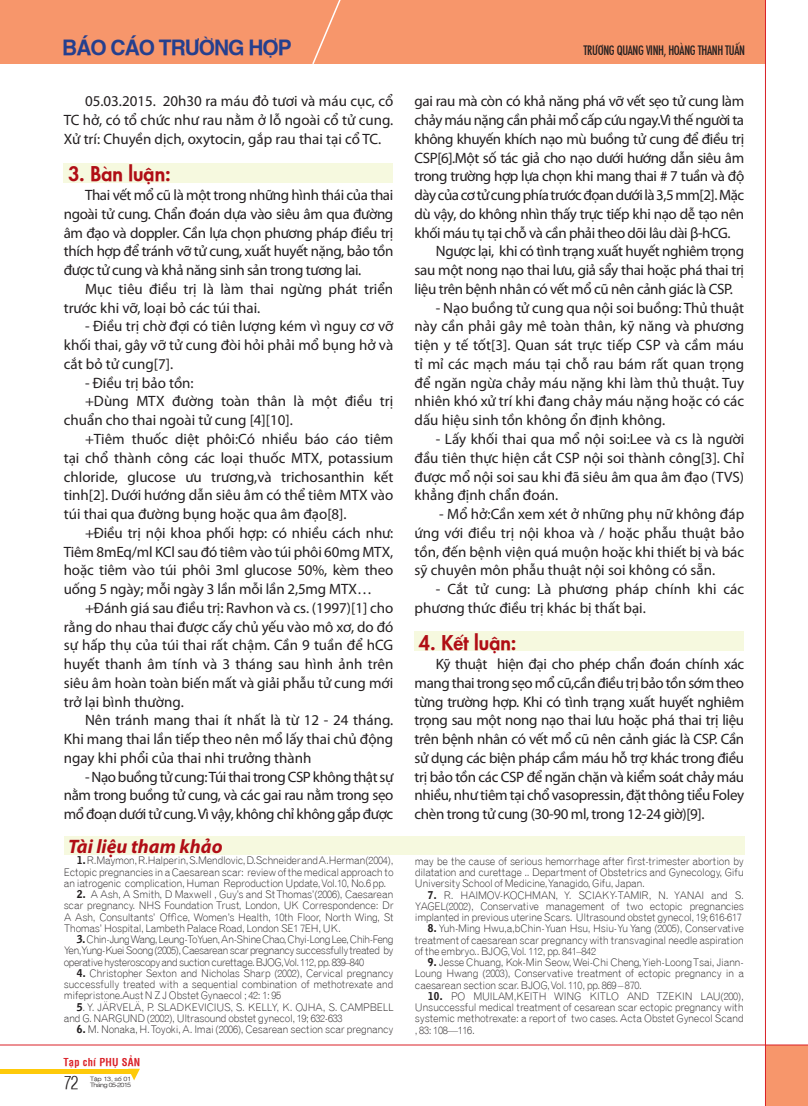
<style>
.page{position:relative;width:808px;height:1106px;background:#fff}
.page>*{position:absolute;margin:0;border:0;box-sizing:border-box;transform-origin:0 0}
.t1{font:700 21px "SFU Helvetica";letter-spacing:-.05em;color:#253f8e}
.t2{font:800 19.5px "SFU Futura";color:#b00d15}
.t3{font:italic 700 19.5px "Myriad Pro";color:#b00d15}
.t4{font:300 condensed 17.55px "SFU Helvetica";color:#231f20}
.t5{font:15px/18.8px "Myriad Pro";color:#231f20;text-align:justify}
.t6{font:15px "Myriad Pro";letter-spacing:-.03em;color:#231f20}
.t7{font:15px "Myriad Pro";letter-spacing:-.025em;color:#231f20}
.t8{font:14.25px "SFU Function Condensed";letter-spacing:-.025em;color:#231f20}
.t9{font:300 10.5px/11.2px "NH Grotesque";letter-spacing:-.025em;color:#231f20;text-align:justify}
.t10{font:700 condensed 10.5px "SFU Helvetica";letter-spacing:.025em;color:#da2128}
.t11{font:300 6px/6px "SFU Helvetica";letter-spacing:-.085em;color:#231f20;scale:1.19 1}
.s1{font-weight:700}
</style>
<div class="page">
<div style="left:415px;top:631px;width:329px;height:20px;background:#f6f9df"></div>
<div style="left:64px;top:163px;width:329px;height:20px;background:#f6f9df"></div>
<div style="left:0;top:0;width:765px;height:63px;background:#f7966b"></div>
<div style="left:766px;top:1045px;width:42px;height:61px;background:#f7966b"></div>
<hr style="left:765px;top:0;width:1px;height:1106px;background:#da2128">
<hr style="left:0;top:1044px;width:808px;height:1px;background:#da2128">
<svg style="left:311px;top:0;width:35px;height:64px"></svg>
<svg style="left:128px;top:1068px;width:12px;height:12px"></svg>
<div style="left:0;top:1068px;width:134px;height:5px;background:#feca0a"></div>
<div style="left:64px;top:836px;width:680px;height:19px;background:#f6f9df"></div>
<h1 class="t1" style="left:62px;top:31px;width:231px">BÁO CÁO TRƯỜNG HỢP</h1>
<p class="t8" style="left:583px;top:39px;width:163px">TRƯƠNG QUANG VINH, HOÀNG THANH TUẤN</p>
<p class="t5" style="left:64px;top:92px;width:331px;text-indent:21px">05.03.2015. 20h30 ra máu đỏ tươi và máu cục, cổ TC hở, có tổ chức như rau nằm ở lỗ ngoài cổ tử cung.<br>Xử trí: Chuyền dịch, oxytocin, gắp rau thai tại cổ TC.</p>
<h2 class="t2" style="left:68px;top:158px;width:104px">3. Bàn luận:</h2>
<p class="t5" style="left:64px;top:185px;width:331px;text-indent:21px">Thai vết mổ cũ là một trong những hình thái của thai ngoài tử cung. Chẩn đoán dựa vào siêu âm qua đường âm đạo và doppler. Cần lựa chọn phương pháp điều trị thích hợp để tránh vỡ tử cung, xuất huyết nặng, bảo tồn được tử cung và khả năng sinh sản trong tương lai.</p>
<p class="t5" style="left:64px;top:279px;width:331px;text-indent:21px">Mục tiêu điều trị là làm thai ngừng phát triển trước khi vỡ, loại bỏ các túi thai.</p>
<p class="t5" style="left:64px;top:317px;width:331px;text-indent:21px">- Điều trị chờ đợi có tiên lượng kém vì nguy cơ vỡ khối thai, gây vỡ tử cung đòi hỏi phải mổ bụng hở và cắt bỏ tử cung[7].</p>
<p class="t5" style="left:85px;top:373px;width:110px">- Điều trị bảo tồn:</p>
<p class="t5" style="left:85px;top:392px;width:310px">+Dùng MTX đường toàn thân là một điều trị</p>
<p class="t5" style="left:64px;top:410px;width:231px">chuẩn cho thai ngoài tử cung [4][10].</p>
<p class="t5" style="left:85px;top:429px;width:310px">+Tiêm thuốc diệt phôi:Có nhiều báo cáo tiêm</p>
<p class="t5" style="left:64px;top:448px;width:331px">tại chổ thành công các loại thuốc MTX, potassium</p>
<p class="t5" style="left:64px;top:467px;width:331px">chloride, glucose ưu trương,và trichosanthin kết</p>
<p class="t5" style="left:64px;top:485px;width:331px">tinh[2]. Dưới hướng dẫn siêu âm có thể tiêm MTX vào</p>
<p class="t5" style="left:64px;top:504px;width:284px">túi thai qua đường bụng hoặc qua âm đạo[8].</p>
<p class="t5" style="left:85px;top:523px;width:310px">+Điều trị nội khoa phối hợp: có nhiều cách như:</p>
<p class="t5" style="left:64px;top:542px;width:331px">Tiêm 8mEq/ml KCl sau đó tiêm vào túi phôi 60mg MTX,</p>
<p class="t5" style="left:64px;top:560px;width:331px">hoặc tiêm vào túi phôi 3ml glucose 50%, kèm theo</p>
<p class="t5" style="left:64px;top:579px;width:310px">uống 5 ngày; mỗi ngày 3 lần mỗi lần 2,5mg MTX…</p>
<p class="t5" style="left:85px;top:598px;width:310px">+Đánh giá sau điều trị: Ravhon và cs. (1997)[1] cho</p>
<p class="t5" style="left:64px;top:617px;width:331px">rằng do nhau thai được cấy chủ yếu vào mô xơ, do đó</p>
<p class="t5" style="left:64px;top:635px;width:331px">sự hấp thụ của túi thai rất chậm. Cần 9 tuần để hCG</p>
<p class="t5" style="left:64px;top:654px;width:331px">huyết thanh âm tính và 3 tháng sau hình ảnh trên</p>
<p class="t5" style="left:64px;top:673px;width:331px">siêu âm hoàn toàn biến mất và giải phẫu tử cung mới</p>
<p class="t5" style="left:64px;top:692px;width:121px">trở lại bình thường.</p>
<p class="t5" style="left:85px;top:710px;width:310px">Nên tránh mang thai ít nhất là từ 12 - 24 tháng.</p>
<p class="t5" style="left:64px;top:729px;width:331px">Khi mang thai lần tiếp theo nên mổ lấy thai chủ động</p>
<p class="t5" style="left:64px;top:748px;width:249px">ngay khi phổi của thai nhi trưởng thành</p>
<p class="t5" style="left:64px;top:767px;width:331px;text-indent:21px">- Nạo buồng tử cung: Túi thai trong CSP không thật sự nằm trong buồng tử cung, và các gai rau nằm trong sẹo mổ đoạn dưới tử cung. Vì vậy, không chỉ không gắp được</p>
<h2 class="t3" style="left:68px;top:833px;width:156px">Tài liệu tham khảo</h2>
<p class="t9" style="left:64px;top:853px;width:331px;text-indent:13px"><span class="s1">1.</span> R.Maymon, R.Halperin, S.Mendlovic, D.Schneider and A.Herman(2004), Ectopic pregnancies in a Caesarean scar: review of the medical approach to an iatrogenic complication, Human Reproduction Update, Vol.10, No.6 pp.</p>
<p class="t9" style="left:64px;top:887px;width:331px;text-indent:13px"><span class="s1">2.</span> A Ash, A Smith, D Maxwell , Guy’s and St Thomas’(2006), Caesarean scar pregnancy. NHS Foundation Trust, London, UK Correspondence: Dr A Ash, Consultants’ Office, Women’s Health, 10th Floor, North Wing, St Thomas’ Hospital, Lambeth Palace Road, London SE1 7EH, UK.</p>
<p class="t9" style="left:64px;top:932px;width:331px;text-indent:13px"><span class="s1">3.</span> Chin-Jung Wang, Leung-To Yuen, An-Shine Chao, Chyi-Long Lee, Chih-Feng Yen, Yung-Kuei Soong (2005), Caesarean scar pregnancy successfully treated by operative hysteroscopy and suction curettage. BJOG, Vol. 112, pp. 839–840</p>
<p class="t9" style="left:64px;top:965px;width:331px;text-indent:13px"><span class="s1">4.</span> Christopher Sexton and Nicholas Sharp (2002), Cervical pregnancy successfully treated with a sequential combination of methotrexate and mifepristone.Aust N Z J Obstet Gynaecol ; 42: 1: 95</p>
<p class="t9" style="left:64px;top:999px;width:331px;text-indent:13px"><span class="s1">5</span>. Y. JÄRVELÄ, P. SLADKEVICIUS, S. KELLY, K. OJHA, S. CAMPBELL and G. NARGUND (2002), Ultrasound obstet gynecol, 19; 632-633</p>
<p class="t9" style="left:77px;top:1022px;width:319px"><span class="s1">6.</span> M. Nonaka, H. Toyoki, A. Imai (2006), Cesarean section scar pregnancy</p>
<p class="t10" style="left:63px;top:1054px;width:78px">Tạp chí PHỤ SẢN</p>
<p class="t4" style="left:64px;top:1069px;width:16px">72</p>
<p class="t11" style="left:90px;top:1075px;width:36px">Tập 13, số 01<br>Tháng 05-2015</p>
<p class="t6" style="left:415px;top:92px;width:331px">gai rau mà còn có khả năng phá vỡ vết sẹo tử cung làm</p>
<p class="t6" style="left:415px;top:111px;width:331px">chảy máu nặng cần phải mổ cấp cứu ngay.Vì thế người ta</p>
<p class="t6" style="left:415px;top:130px;width:331px">không khuyến khích nạo mù buồng tử cung để điều trị</p>
<p class="t6" style="left:415px;top:148px;width:331px">CSP[6].Một số tác giả cho nạo dưới hướng dẫn siêu âm</p>
<p class="t6" style="left:415px;top:167px;width:331px">trong trường hợp lựa chọn khi mang thai # 7 tuần và độ</p>
<p class="t6" style="left:415px;top:186px;width:331px">dày của cơ tử cung phía trước đọan dưới là 3,5 mm[2]. Mặc</p>
<p class="t6" style="left:415px;top:205px;width:331px">dù vậy, do không nhìn thấy trực tiếp khi nạo dễ tạo nên</p>
<p class="t6" style="left:415px;top:223px;width:317px">khối máu tụ tại chỗ và cần phải theo dõi lâu dài β-hCG.</p>
<p class="t7" style="left:436px;top:242px;width:310px">Ngược lại, khi có tình trạng xuất huyết nghiêm trọng</p>
<p class="t7" style="left:415px;top:261px;width:331px">sau một nong nạo thai lưu, giả sẩy thai hoặc phá thai trị</p>
<p class="t7" style="left:415px;top:280px;width:320px">liệu trên bệnh nhân có vết mổ cũ nên cảnh giác là CSP.</p>
<p class="t5" style="left:415px;top:298px;width:331px;text-indent:21px">- Nạo buồng tử cung qua nội soi buồng: Thủ thuật này cần phải gây mê toàn thân, kỹ năng và phương tiện y tế tốt[3]. Quan sát trực tiếp CSP và cầm máu tỉ mỉ các mạch máu tại chỗ rau bám rất quan trọng để ngăn ngừa chảy máu nặng khi làm thủ thuật. Tuy nhiên khó xử trí khi đang chảy máu nặng hoặc có các dấu hiệu sinh tồn không ổn định không.</p>
<p class="t5" style="left:415px;top:429px;width:331px;text-indent:21px">- Lấy khối thai qua mổ nội soi:Lee và cs là người đầu tiên thực hiện cắt CSP nội soi thành công[3]. Chỉ được mổ nội soi sau khi đã siêu âm qua âm đạo (TVS) khẳng định chẩn đoán.</p>
<p class="t5" style="left:415px;top:504px;width:331px;text-indent:25px">- Mổ hở:Cần xem xét ở những phụ nữ không đáp ứng với điều trị nội khoa và / hoặc phẫu thuật bảo tồn, đến bệnh viện quá muộn hoặc khi thiết bị và bác sỹ chuyên môn phẫu thuật nội soi không có sẵn.</p>
<p class="t5" style="left:415px;top:579px;width:331px;text-indent:21px">- Cắt tử cung: Là phương pháp chính khi các phương thức điều trị khác bị thất bại.</p>
<h2 class="t2" style="left:419px;top:627px;width:99px">4. Kết luận:</h2>
<p class="t5" style="left:415px;top:654px;width:331px;text-indent:21px">Kỹ thuật hiện đại cho phép chẩn đoán chính xác mang thai trong sẹo mổ cũ,cần điều trị bảo tồn sớm theo từng trường hợp. Khi có tình trạng xuất huyết nghiêm trọng sau một nong nạo thai lưu hoặc phá thai trị liệu trên bệnh nhân có vết mổ cũ nên cảnh giác là CSP. Cần sử dụng các biện pháp cầm máu hỗ trợ khác trong điều trị bảo tồn các CSP để ngăn chặn và kiểm soát chảy máu nhiều, như tiêm tại chổ vasopressin, đặt thông tiểu Foley chèn trong tử cung (30-90 ml, trong 12-24 giờ)[9].</p>
<p class="t9" style="left:415px;top:853px;width:331px">may be the cause of serious hemorrhage after first-trimester abortion by dilatation and curettage .. Department of Obstetrics and Gynecology, Gifu University School of Medicine, Yanagido, Gifu, Japan.</p>
<p class="t9" style="left:415px;top:887px;width:330px;text-indent:13px"><span class="s1">7.</span> R. HAIMOV-KOCHMAN, Y. SCIAKY-TAMIR, N. YANAI and S.<br>YAGEL(2002), Conservative management of two ectopic pregnancies implanted in previous uterine Scars. Ultrasound obstet gynecol, 19; 616-617</p>
<p class="t9" style="left:415px;top:921px;width:330px;text-indent:13px"><span class="s1">8.</span> Yuh-Ming Hwu,a,bChin-Yuan Hsu, Hsiu-Yu Yang (2005), Conservative treatment of caesarean scar pregnancy with transvaginal needle aspiration of the embryo.. BJOG, Vol. 112, pp. 841–842</p>
<p class="t9" style="left:415px;top:955px;width:331px;text-indent:13px"><span class="s1">9.</span> Jesse Chuang, Kok-Min Seow, Wei-Chi Cheng, Yieh-Loong Tsai, Jiann-Loung Hwang (2003), Conservative treatment of ectopic pregnancy in a caesarean section scar. BJOG, Vol. 110, pp. 869 – 870.</p>
<p class="t9" style="left:415px;top:988px;width:331px;text-indent:13px"><span class="s1">10.</span> PO MUILAM,KEITH WING KITLO AND TZEKIN LAU(200), Unsuccessful medical treatment of cesarean scar ectopic pregnancy with systemic methotrexate: a report of two cases. Acta Obstet Gynecol Scand , 83: 108—116.</p>
</div>
